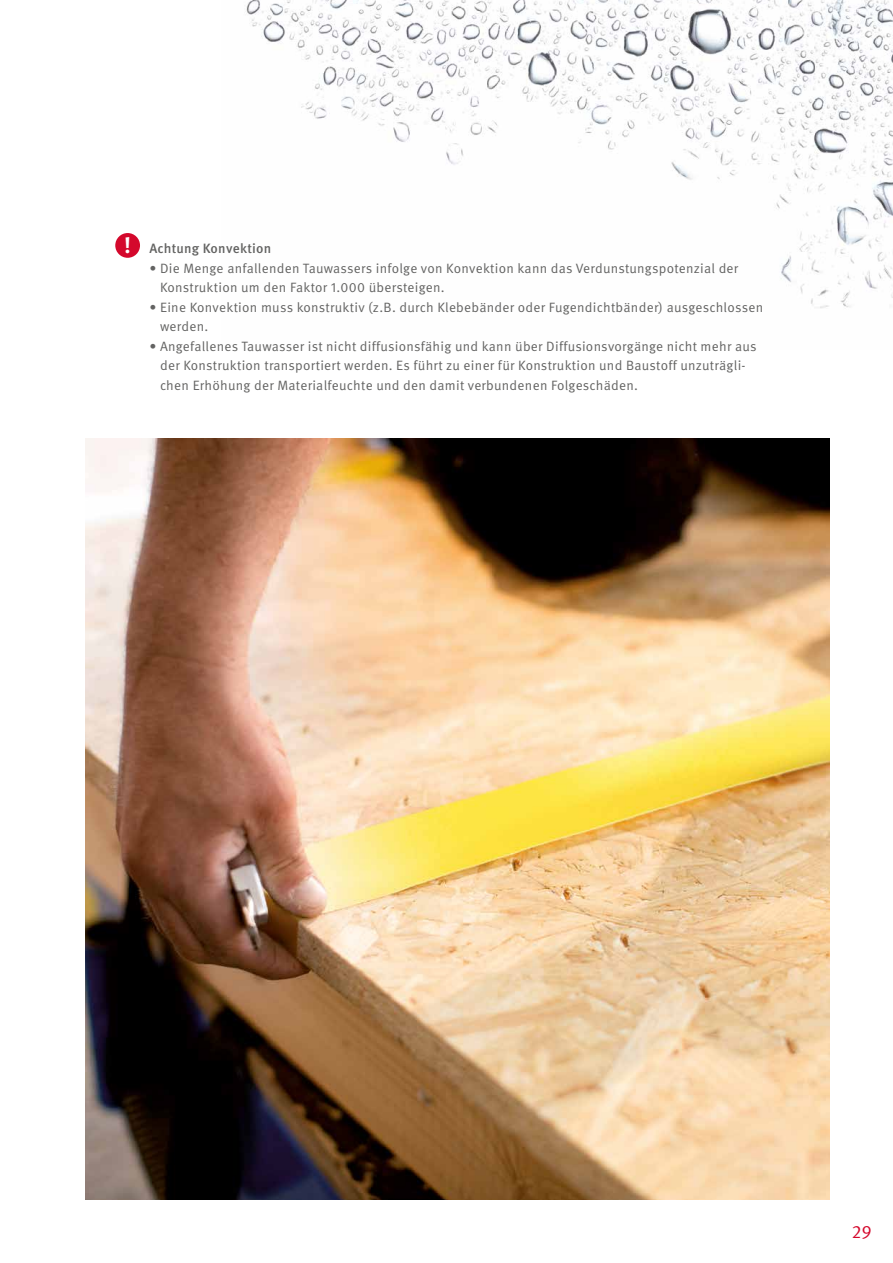
<style>
.page{position:relative;width:893px;height:1263px;background:#fff}
.page>*{position:absolute;margin:0;border:0;box-sizing:border-box;transform-origin:0 0}
.t1{font:700 22.5px "Meta Pro";color:#fff}
.t2{font:18px "Meta Pro";color:#d4082c}
.t3{font:13.5px/19.5px "Meta Pro";letter-spacing:.02em;color:#636362}
.t4{font:500 13.5px "Meta Pro";letter-spacing:.015em;color:#636362}
</style>
<div class="page">
<img style="left:246px;top:0;width:647px;height:308px">
<div style="left:115px;top:233px;width:25px;height:25px;background:#d4082c;border-radius:50%"></div>
<img style="left:85px;top:439px;width:744px;height:760px">
<h1 class="t1" style="left:124px;top:228px;width:8px">!</h1>
<p class="t4" style="left:149px;top:240px;width:124px">Achtung Konvektion</p>
<p class="t3" style="left:160px;top:259px;width:580px;text-indent:-11px">• Die Menge anfallenden Tauwassers infolge von Konvektion kann das Verdunstungspotenzial der<br>Konstruktion um den Faktor 1.000 übersteigen.</p>
<p class="t3" style="left:160px;top:298px;width:605px;text-indent:-11px">• Eine Konvektion muss konstruktiv (z.B. durch Klebebänder oder Fugendichtbänder) ausgeschlossen werden.</p>
<p class="t3" style="left:160px;top:337px;width:598px;text-indent:-11px">• Angefallenes Tauwasser ist nicht diffusionsfähig und kann über Diffusionsvorgänge nicht mehr aus der Konstruktion transportiert werden. Es führt zu einer für Konstruktion und Baustoff unzuträgli&shy;chen Erhöhung der Materialfeuchte und den damit verbundenen Folgeschäden.</p>
<h2 class="t2" style="left:852px;top:1221px;width:21px">29</h2>
</div>
